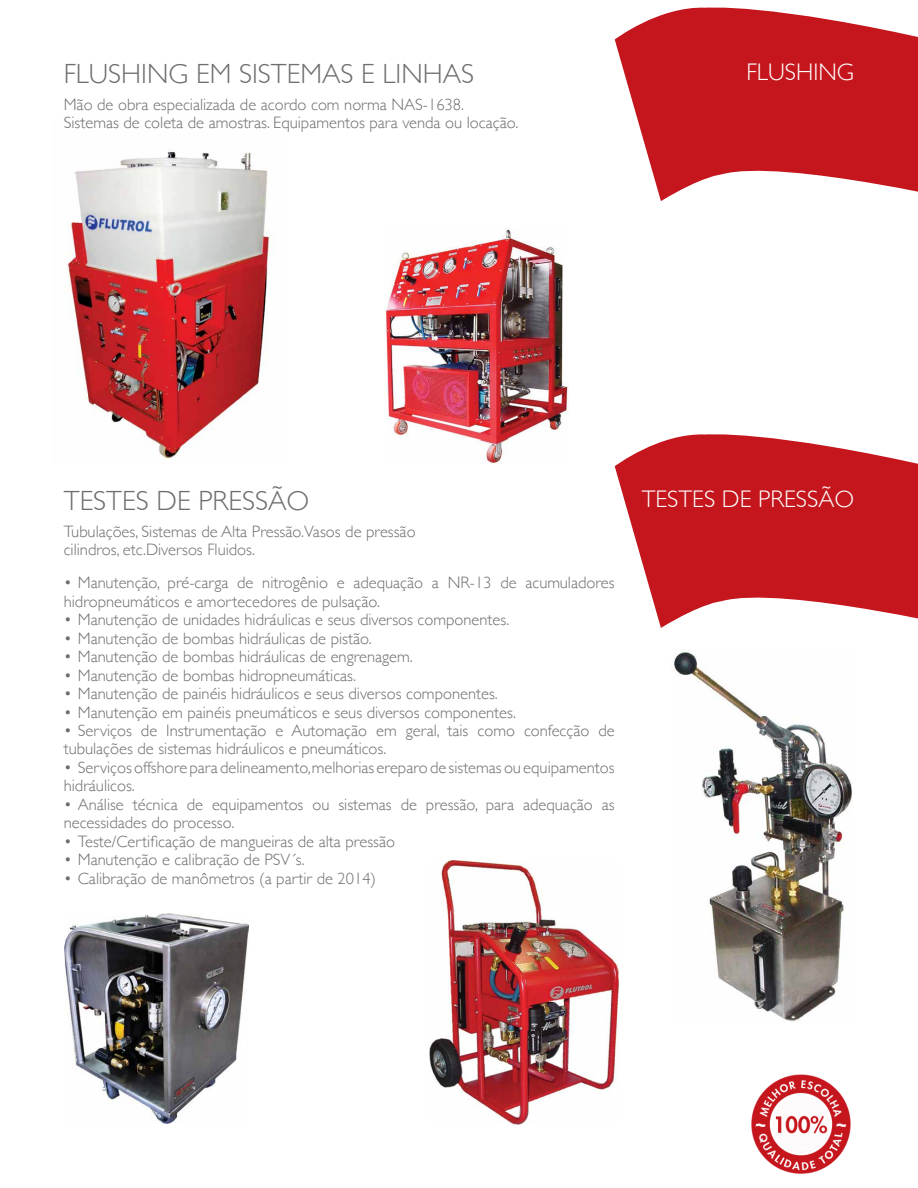
<style>
.page{position:relative;width:918px;height:1188px;background:#fff}
.page>*{position:absolute;margin:0;border:0;box-sizing:border-box;transform-origin:0 0}
.t1{font:300 27.75px "Gill Sans";color:#6d6e71}
.t2{font:300 24px "Gill Sans";color:#fff}
.t3{font:300 16.5px/18.5px "Gill Sans";color:#6d6e71}
</style>
<div class="page">
<svg style="left:615px;top:7px;width:303px;height:194px;fill:#c4161c"></svg>
<img style="left:751px;top:1074px;width:100px;height:100px">
<svg style="left:615px;top:434px;width:303px;height:194px;fill:#c4161c"></svg>
<img style="left:67px;top:151px;width:203px;height:309px">
<img style="left:384px;top:229px;width:184px;height:235px">
<img style="left:430px;top:860px;width:188px;height:264px">
<img style="left:674px;top:652px;width:178px;height:370px">
<img style="left:64px;top:914px;width:185px;height:210px">
<h1 class="t1" style="left:64px;top:52px;width:17px">FLUSHING</h1>
<h1 class="t1" style="left:196px;top:52px;width:58px">EM SISTEMAS</h1>
<h1 class="t1" style="left:361px;top:52px;width:38px">E LINHAS</h1>
<h2 class="t2" style="left:746px;top:53px;width:109px">flushing</h2>
<p class="t3" style="left:64px;top:95px;width:339px">Mão de obra especializada de acordo com norma NAS</p>
<p class="t3" style="left:64px;top:95px;width:456px;text-indent:359px">-1638.<br>Sistemas de coleta de amostras. Equipamentos para venda ou locação.</p>
<h1 class="t1" style="left:64px;top:479px;width:247px">TEstes de pressão</h1>
<h2 class="t2" style="left:642px;top:480px;width:214px">testes de pressão</h2>
<p class="t3" style="left:64px;top:521px;width:353px">Tubulações, Sistemas de Alta Pressão.Vasos de pressão cilindros, etc.Diversos Fluidos.</p>
<p class="t3" style="left:64px;top:573px;width:552px">• Manutenção, pré-carga de nitrogênio e adequação a NR-13 de acumuladores hidropneumáticos e amortecedores de pulsação.</p>
<p class="t3" style="left:64px;top:610px;width:447px">• Manutenção de unidades hidráulicas e seus diversos componentes.</p>
<p class="t3" style="left:64px;top:628px;width:309px">• Manutenção de bombas hidráulicas de pistão.</p>
<p class="t3" style="left:64px;top:647px;width:351px">• Manutenção de bombas hidráulicas de engrenagem.</p>
<p class="t3" style="left:64px;top:665px;width:294px">• Manutenção de bombas hidropneumáticas.</p>
<p class="t3" style="left:64px;top:684px;width:435px">• Manutenção de painéis hidráulicos e seus diversos componentes.</p>
<p class="t3" style="left:64px;top:702px;width:454px">• Manutenção em painéis pneumáticos e seus diversos componentes.</p>
<p class="t3" style="left:64px;top:721px;width:552px">• Serviços de Instrumentação e Automação em geral, tais como confecção de tubulações de sistemas hidráulicos e pneumáticos.</p>
<p class="t3" style="left:64px;top:757px;width:552px">• Serviços offshore para delineamento,melhorias ereparo de sistemas ou equipamentos hidráulicos.</p>
<p class="t3" style="left:64px;top:794px;width:552px">• Análise técnica de equipamentos ou sistemas de pressão, para adequação as necessidades do processo.</p>
<p class="t3" style="left:64px;top:831px;width:333px">• Teste/Certificação de mangueiras de alta pressão</p>
<p class="t3" style="left:64px;top:850px;width:242px">• Manutenção e calibração de PSV´s.</p>
<p class="t3" style="left:64px;top:868px;width:314px">• Calibração de manômetros (a partir de 2014)</p>
</div>
